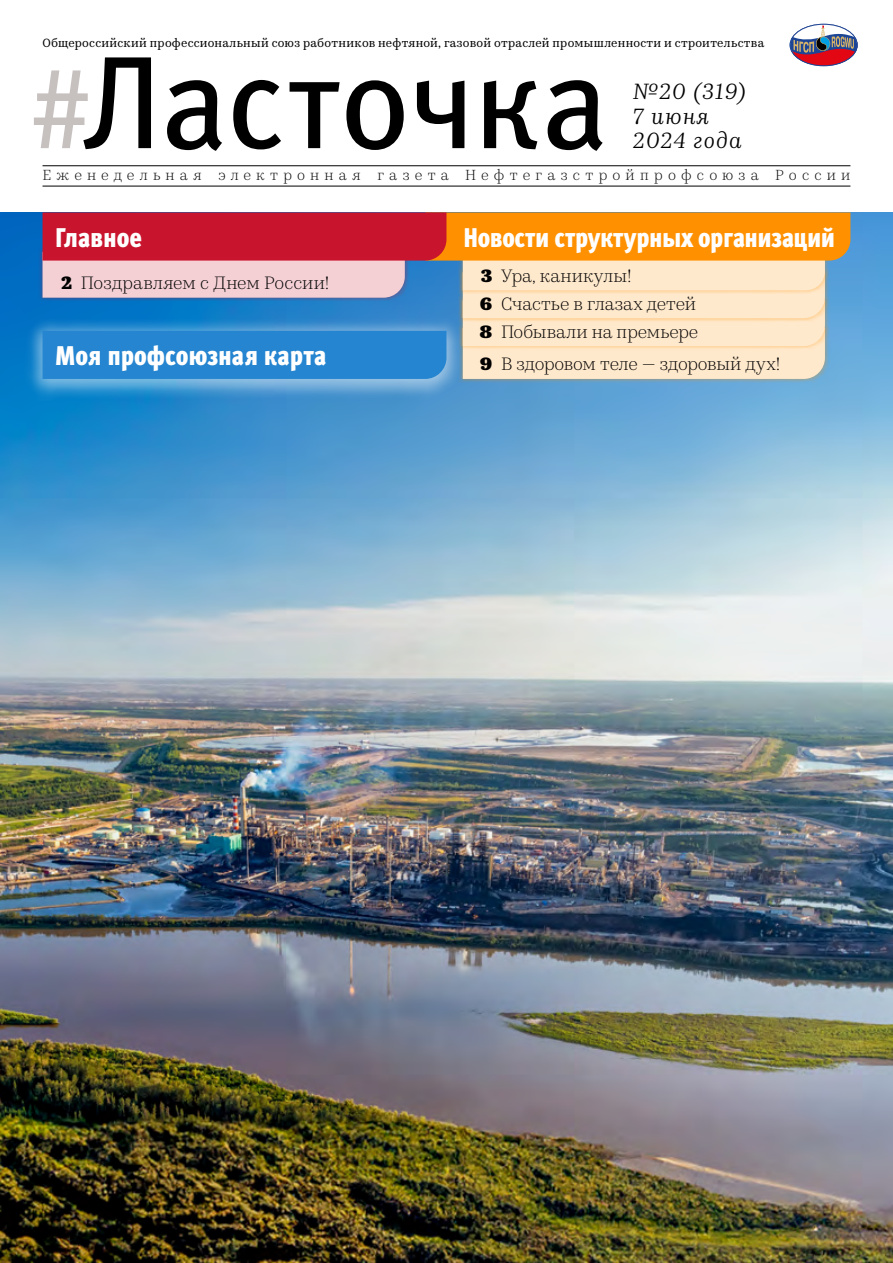
<style>
.page{position:relative;width:893px;height:1263px;background:#fff}
.page>*{position:absolute;margin:0;border:0;box-sizing:border-box;transform-origin:0 0}
.t1{font:131.55px "Meta Pro";letter-spacing:-.02em;color:#000}
.t2{font:900 condensed 27px "Meta Pro";letter-spacing:-.01em;color:#fff}
.t3{font:italic 22.2px/24.5px "Kazimir Text";letter-spacing:.05em;color:#000}
.t4{font:300 18px "Kazimir Text";letter-spacing:-.005em;color:#000}
.t5{font:300 14.7px "Kazimir Text";letter-spacing:.35em;color:#000}
.t6{font:12px "Kazimir Text";letter-spacing:.025em;color:#000}
.s1{font-size:109.65px;color:#c6c1bf}
.s2{font-weight:900}
</style>
<div class="page">
<svg style="left:789px;top:24px;width:68px;height:42px"></svg>
<div style="left:787px;top:22px;width:72px;height:46px;border:1px solid #fff;border-radius:50%"></div>
<hr style="left:43px;top:165px;width:807px;height:1px;background:#000">
<hr style="left:43px;top:186px;width:807px;height:1px;background:#000">
<img style="left:0;top:212px;width:893px;height:1051px">
<div style="left:459px;top:324px;width:370px;height:59px;background:#ff9000;opacity:.3"></div>
<div style="left:24px;top:316px;width:440px;height:85px;background:#fff;opacity:.5"></div>
<svg style="left:43px;top:212px;width:807px;height:167px;background:#b79d98"></svg>
<p class="t6" style="left:43px;top:34px;width:723px">Общероссийский профессиональный союз работников нефтяной, газовой отраслей промышленности и строительства</p>
<h1 class="t1" style="left:30px;top:2px;width:581px"><span class="s1">#</span>Ласточка</h1>
<p class="t3" style="left:633px;top:78px;width:114px">№20 (319)<br>7 июня<br>2024 года</p>
<p class="t5" style="left:43px;top:164px;width:809px">Еженедельная электронная газета Нефтегазстройпрофсоюза России</p>
<h2 class="t2" style="left:55px;top:216px;width:88px">Главное</h2>
<h2 class="t2" style="left:463px;top:216px;width:373px">Новости структурных организаций</h2>
<p class="t4" style="left:61px;top:270px;width:270px"><span class="s2">2</span> Поздравляем с Днем России!</p>
<h2 class="t2" style="left:55px;top:334px;width:273px">Моя проф cоюзная карта</h2>
<p class="t4" style="left:481px;top:262px;width:152px"><span class="s2">3</span> Ура, каникулы!</p>
<p class="t4" style="left:480px;top:290px;width:218px"><span class="s2">6</span> Счастье в глазах детей</p>
<p class="t4" style="left:480px;top:318px;width:220px"><span class="s2">8</span> Побывали на премьере</p>
<p class="t4" style="left:480px;top:351px;width:302px"><span class="s2">9</span> В здоровом теле — здоровый дух!</p>
</div>
